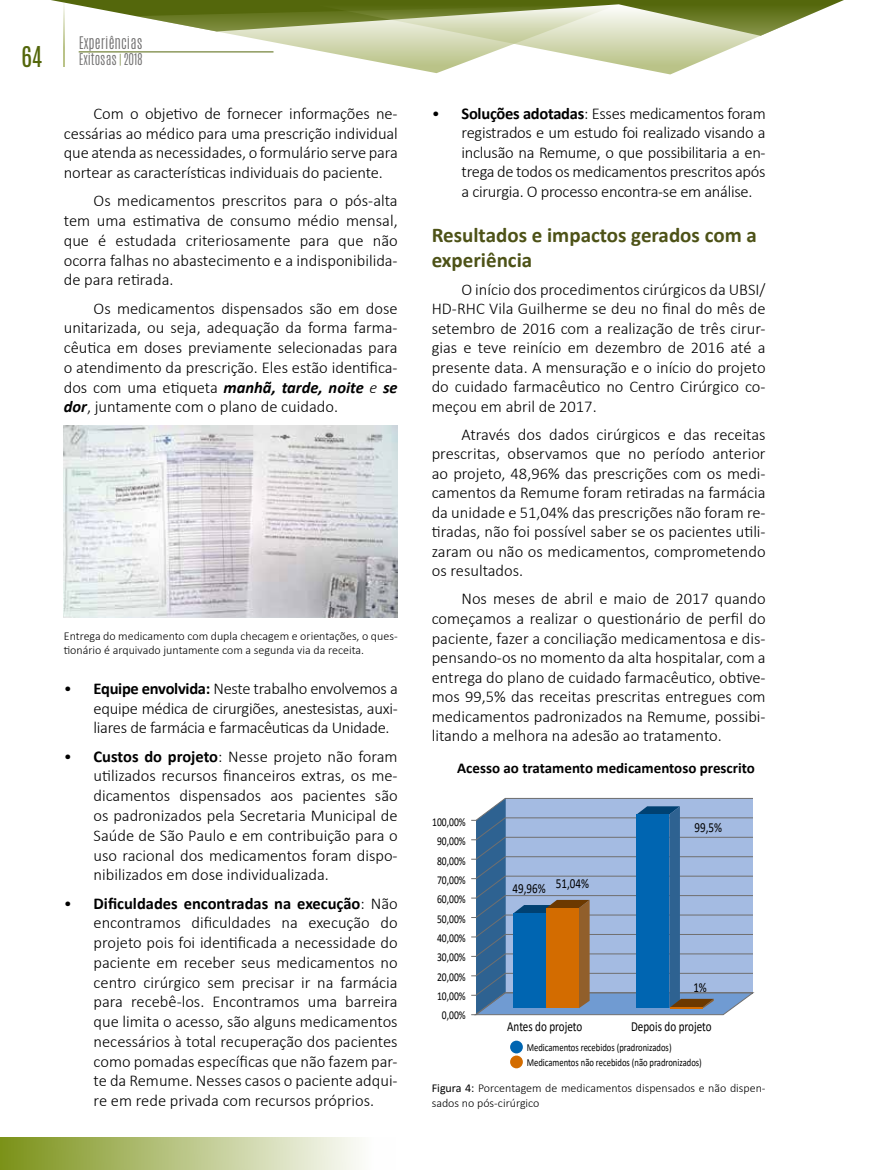
<style>
.page{position:relative;width:872px;height:1170px;background:#fff}
.page>*{position:absolute;margin:0;border:0;box-sizing:border-box;transform-origin:0 0}
.t1{font:24px "Antonio";color:#54670c}
.t2{font:700 21px/25.2px "Calibri";color:#4d5217}
.t3{font:300 16.5px/19.8px "Calibri";color:#000;text-align:justify}
.t4{font:700 15px "Calibri";color:#000}
.t5{font:300 14.55px "Antonio";letter-spacing:.005em;color:#706f6f}
.t6{font:13.8px "Calibri";color:#000;scale:.8 1}
.t7{font:300 13.5px "Antonio";color:#706f6f}
.t8{font:300 12px/14.7px "Calibri";color:#000}
.t9{font:12px/19.4px "Calibri";color:#000;text-align:right;scale:.8 1}
.t10{font:10.8px/14.9px "Calibri";color:#000;scale:.8 1}
.s1{color:#54670c}
.s2{font-weight:700;font-style:italic}
.s3{font-style:italic}
.s4{font-weight:700}
.s5{font-weight:400}
</style>
<div class="page">
<svg style="left:51px;top:0;width:232px;height:53px"></svg>
<svg style="left:283px;top:0;width:561px;height:74px"></svg>
<div style="left:0;top:1137px;width:396px;height:32px;background:linear-gradient(to right,#7b9219,#fff)"></div>
<hr style="left:63px;top:0;width:2px;height:67px;background:#bac388">
<hr style="left:79px;top:52px;width:194px;height:1px;background:#54670c">
<img style="left:64px;top:425px;width:334px;height:192px">
<div style="left:510px;top:1040px;width:13px;height:13px;background:#0065b1;border-radius:50%"></div>
<div style="left:510px;top:1055px;width:13px;height:13px;background:#d36c00;border-radius:50%"></div>
<svg style="left:471px;top:797px;width:284px;height:218px;background:#7b98b9"></svg>
<hr style="left:670px;top:1007px;width:33px;height:1px;background:#d36c00">
<h1 class="t1" style="left:21px;top:39px;width:22px">64</h1>
<p class="t5" style="left:79px;top:33px;width:65px">Experiências</p>
<p class="t7" style="left:79px;top:50px;width:65px">Exitosas <span class="s1">|</span> 2018</p>
<p class="t3" style="left:64px;top:103px;width:335px;text-indent:30px">Com o objetivo de fornecer informações ne&shy;cessárias ao médico para uma prescrição individual que atenda as necessidades, o formulário serve para nortear as características individuais do paciente.</p>
<p class="t3" style="left:64px;top:191px;width:335px;text-indent:30px">Os medicamentos prescritos para o pós-alta tem uma estimativa de consumo médio mensal, que é estudada criteriosamente para que não ocorra falhas no abastecimento e a indisponibilida&shy;de para retirada.</p>
<p class="t3" style="left:64px;top:298px;width:335px;text-indent:30px">Os medicamentos dispensados são em dose unitarizada, ou seja, adequação da forma farma&shy;cêutica em doses previamente selecionadas para o atendimento da prescrição. Eles estão identifica&shy;dos com uma etiqueta <span class="s2">manhã, tarde, noite</span> <span class="s3">e</span> <span class="s2">se dor</span>, juntamente com o plano de cuidado.</p>
<p class="t8" style="left:64px;top:628px;width:335px">Entrega do medicamento com dupla checagem e orientações, o ques&shy;tionário é arquivado juntamente com a segunda via da receita.</p>
<p class="t3" style="left:94px;top:678px;width:306px;text-indent:-30px">• <span class="s4">Equipe envolvida:</span> Neste trabalho envolvemos a equipe médica de cirurgiões, anestesistas, auxi&shy;liares de farmácia e farmacêuticas da Unidade.</p>
<p class="t3" style="left:94px;top:746px;width:306px;text-indent:-30px">• <span class="s4">Custos do projeto</span>: Nesse projeto não foram utilizados recursos financeiros extras, os me&shy;dicamentos dispensados aos pacientes são os padronizados pela Secretaria Municipal de Saúde de São Paulo e em contribuição para o uso racional dos medicamentos foram dispo&shy;nibilizados em dose individualizada.</p>
<p class="t3" style="left:94px;top:892px;width:306px;text-indent:-30px">• <span class="s4">Dificuldades encontradas na execução</span>: Não encontramos dificuldades na execução do projeto pois foi identificada a necessidade do paciente em receber seus medicamentos no centro cirúrgico sem precisar ir na farmácia para recebê-los. Encontramos uma barreira que limita o acesso, são alguns medicamentos necessários à total recuperação dos pacientes como pomadas específicas que não fazem par&shy;te da Remume. Nesses casos o paciente adqui&shy;re em rede privada com recursos próprios.</p>
<p class="t3" style="left:461px;top:103px;width:306px;text-indent:-30px">• <span class="s4">Soluções adotadas</span>: Esses medicamentos foram registrados e um estudo foi realizado visando a inclusão na Remume, o que possibilitaria a en&shy;trega de todos os medicamentos prescritos após a cirurgia. O processo encontra-se em análise.</p>
<p class="t2" style="left:432px;top:221px;width:327px">Resultados e impactos gerados com a experiência</p>
<p class="t3" style="left:432px;top:279px;width:335px;text-indent:30px">O início dos procedimentos cirúrgicos da UBSI/ HD-RHC Vila Guilherme se deu no final do mês de setembro de 2016 com a realização de três cirur&shy;gias e teve reinício em dezembro de 2016 até a presente data. A mensuração e o início do projeto do cuidado farmacêutico no Centro Cirúrgico co&shy;meçou em abril de 2017.</p>
<p class="t3" style="left:432px;top:424px;width:335px;text-indent:30px">Através dos dados cirúrgicos e das receitas prescritas, observamos que no período anterior ao projeto, 48,96% das prescrições com os medi&shy;camentos da Remume foram retiradas na farmácia da unidade e 51,04% das prescrições não foram re&shy;tiradas, não foi possível saber se os pacientes utili&shy;zaram ou não os medicamentos, comprometendo os resultados.</p>
<p class="t3" style="left:432px;top:589px;width:335px;text-indent:30px">Nos meses de abril e maio de 2017 quando começamos a realizar o questionário de perfil do paciente, fazer a conciliação medicamentosa e dis&shy;pensando-os no momento da alta hospitalar, com a entrega do plano de cuidado farmacêutico, obtive&shy;mos 99,5% das receitas prescritas entregues com medicamentos padronizados na Remume, possibi&shy;litando a melhora na adesão ao tratamento.</p>
<p class="t4" style="left:457px;top:758px;width:299px">Acesso ao tratamento medicamentoso prescrito</p>
<p class="t9" style="left:432px;top:812px;width:43px">100,00%<br>90,00%<br>80,00%<br>70,00%<br>60,00%<br>50,00%<br>40,00%<br>30,00%<br>20,00%<br>10,00%<br>0,00%</p>
<p class="t6" style="left:512px;top:878px;width:43px">49,96%</p>
<p class="t6" style="left:556px;top:874px;width:43px">51,04%</p>
<p class="t6" style="left:694px;top:817px;width:36px">99,5%</p>
<p class="t6" style="left:693px;top:977px;width:18px">1%</p>
<p class="t6" style="left:507px;top:1016px;width:95px">Antes do projeto</p>
<p class="t6" style="left:631px;top:1016px;width:102px">Depois do projeto</p>
<p class="t10" style="left:527px;top:1039px;width:220px">Medicamentos recebidos (pradronizados)<br>Medicamentos não recebidos (não pradronizados)</p>
<p class="t8" style="left:432px;top:1080px;width:335px"><span class="s5">Figura 4:</span> Porcentagem de medicamentos dispensados e não dispen&shy;sados no pós-cirúrgico</p>
</div>
